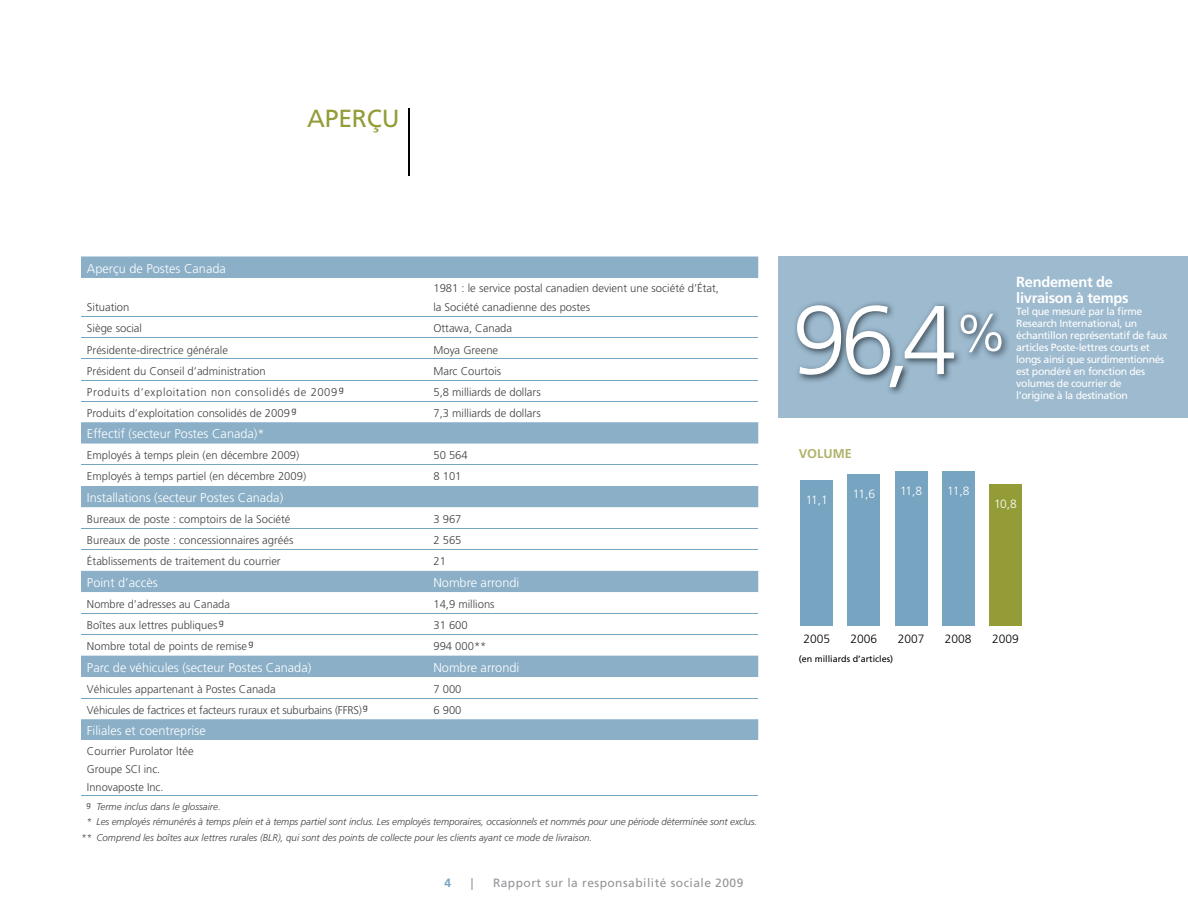
<style>
.page{position:relative;width:1188px;height:918px;background:#fff}
.page>*{position:absolute;margin:0;border:0;box-sizing:border-box;transform-origin:0 0}
.t1{font:300 97.5px "Frutiger";color:#fff}
.t2{font:24.75px "Frutiger";letter-spacing:-.01em;color:#949c37}
.t3{font:700 14.7px/15.8px "Frutiger";letter-spacing:-.02em;color:#fff}
.t4{font:300 12.75px "Frutiger";color:#fff}
.t5{font:700 12.75px "Frutiger";color:#b0b36a}
.t6{font:12px "Frutiger";letter-spacing:.04em;color:#939598}
.t7{font:300 12px "Frutiger";color:#000}
.t8{font:300 12px "Frutiger";letter-spacing:-.1em;color:#fff}
.t9{font:700 12px "Frutiger";color:#77a4c0}
.t10{font:300 11.25px/18px "Frutiger";color:#414142}
.t11{font:300 11.25px "Frutiger";letter-spacing:-.02em;color:#414142}
.t12{font:300 11.25px "Frutiger";letter-spacing:.05em;color:#414142}
.t13{font:10.5px/12px "Frutiger";letter-spacing:-.03em;color:#fff}
.t14{font:italic 300 9.75px "Frutiger";letter-spacing:-.01em;color:#414142}
.t15{font:9px "Frutiger";color:#000}
</style>
<div class="page">
<hr style="left:408px;top:108px;width:2px;height:68px;background:#000">
<div style="left:81px;top:256px;width:677px;height:484px;background:#8aafc7"></div>
<svg style="left:81px;top:278px;width:677px;height:39px"></svg>
<svg style="left:81px;top:318px;width:677px;height:401px"></svg>
<svg style="left:81px;top:339px;width:677px;height:359px"></svg>
<hr style="left:81px;top:359px;width:346px;height:1px;background:#77a4c0">
<hr style="left:427px;top:359px;width:331px;height:1px;background:#77a4c0">
<hr style="left:81px;top:380px;width:346px;height:1px;background:#77a4c0">
<hr style="left:427px;top:380px;width:331px;height:1px;background:#77a4c0">
<hr style="left:81px;top:401px;width:346px;height:1px;background:#77a4c0">
<hr style="left:427px;top:401px;width:331px;height:1px;background:#77a4c0">
<hr style="left:81px;top:465px;width:346px;height:1px;background:#77a4c0">
<hr style="left:427px;top:465px;width:331px;height:1px;background:#77a4c0">
<hr style="left:81px;top:528px;width:346px;height:1px;background:#77a4c0">
<hr style="left:427px;top:528px;width:331px;height:1px;background:#77a4c0">
<hr style="left:81px;top:549px;width:346px;height:1px;background:#77a4c0">
<hr style="left:427px;top:549px;width:331px;height:1px;background:#77a4c0">
<hr style="left:81px;top:613px;width:346px;height:1px;background:#77a4c0">
<hr style="left:427px;top:613px;width:331px;height:1px;background:#77a4c0">
<hr style="left:81px;top:634px;width:346px;height:1px;background:#77a4c0">
<hr style="left:427px;top:634px;width:331px;height:1px;background:#77a4c0">
<hr style="left:81px;top:338px;width:346px;height:1px;background:#77a4c0">
<hr style="left:427px;top:338px;width:331px;height:1px;background:#77a4c0">
<hr style="left:81px;top:796px;width:346px;height:1px;background:#77a4c0">
<hr style="left:427px;top:796px;width:331px;height:1px;background:#77a4c0">
<hr style="left:81px;top:317px;width:346px;height:1px;background:#77a4c0">
<hr style="left:427px;top:317px;width:331px;height:1px;background:#77a4c0">
<hr style="left:81px;top:698px;width:346px;height:1px;background:#77a4c0">
<hr style="left:427px;top:698px;width:331px;height:1px;background:#77a4c0">
<div style="left:801px;top:480px;width:32px;height:146px;background:#77a4c0"></div>
<div style="left:848px;top:474px;width:32px;height:152px;background:#77a4c0"></div>
<div style="left:895px;top:471px;width:32px;height:155px;background:#77a4c0"></div>
<div style="left:942px;top:471px;width:32px;height:155px;background:#77a4c0"></div>
<div style="left:989px;top:484px;width:33px;height:142px;background:#949c37"></div>
<div style="left:779px;top:256px;width:409px;height:162px;background:#9dbacf"></div>
<img style="left:795px;top:302px;width:213px;height:92px">
<h2 class="t2" style="left:307px;top:103px;width:94px">aperÇu</h2>
<p class="t4" style="left:87px;top:261px;width:140px">Aperçu de Postes Canada</p>
<p class="t10" style="left:87px;top:299px;width:44px">Situation</p>
<p class="t10" style="left:433px;top:278px;width:287px;line-height:19.5px">1981 : le service postal canadien devient une société d’État, la Société canadienne des postes</p>
<p class="t10" style="left:87px;top:320px;width:57px">Siège social</p>
<p class="t10" style="left:433px;top:320px;width:80px">Ottawa, Canada</p>
<p class="t10" style="left:87px;top:341px;width:143px">Présidente-directrice générale</p>
<p class="t10" style="left:433px;top:341px;width:66px">Moya Greene</p>
<p class="t10" style="left:87px;top:362px;width:180px">Président du Conseil d’administration</p>
<p class="t10" style="left:433px;top:362px;width:69px">Marc Courtois</p>
<p class="t12" style="left:87px;top:385px;width:258px">Produits d’exploitation non consolidés de 2009 <sup>g</sup></p>
<p class="t10" style="left:433px;top:383px;width:109px">5,8 milliards de dollars</p>
<p class="t10" style="left:87px;top:404px;width:211px">Produits d’exploitation consolidés de 2009 <sup>g</sup></p>
<p class="t10" style="left:433px;top:404px;width:109px">7,3 milliards de dollars</p>
<p class="t4" style="left:87px;top:427px;width:179px">Effectif (secteur Postes Canada)*</p>
<p class="t10" style="left:87px;top:447px;width:214px">Employés à temps plein (en décembre 2009)</p>
<p class="t10" style="left:433px;top:447px;width:36px">50 564</p>
<p class="t10" style="left:87px;top:468px;width:221px">Employés à temps partiel (en décembre 2009)</p>
<p class="t10" style="left:433px;top:468px;width:30px">8 101</p>
<p class="t4" style="left:87px;top:490px;width:198px">Installations (secteur Postes Canada)</p>
<p class="t10" style="left:87px;top:510px;width:205px">Bureaux de poste : comptoirs de la Société</p>
<p class="t10" style="left:433px;top:510px;width:30px">3 967</p>
<p class="t10" style="left:87px;top:531px;width:208px">Bureaux de poste : concessionnaires agréés</p>
<p class="t10" style="left:433px;top:531px;width:30px">2 565</p>
<p class="t10" style="left:87px;top:553px;width:195px">Établissements de traitement du courrier</p>
<p class="t10" style="left:433px;top:553px;width:14px">21</p>
<p class="t4" style="left:87px;top:575px;width:72px">Point d’accès</p>
<p class="t4" style="left:433px;top:575px;width:87px">Nombre arrondi</p>
<p class="t10" style="left:87px;top:595px;width:144px">Nombre d’adresses au Canada</p>
<p class="t10" style="left:433px;top:595px;width:63px">14,9 millions</p>
<p class="t10" style="left:87px;top:616px;width:138px">Boîtes aux lettres publiques <sup>g</sup></p>
<p class="t10" style="left:433px;top:616px;width:36px">31 600</p>
<p class="t10" style="left:87px;top:637px;width:168px">Nombre total de points de remise <sup>g</sup></p>
<p class="t10" style="left:433px;top:637px;width:55px">994 000**</p>
<p class="t4" style="left:87px;top:660px;width:226px">Parc de véhicules (secteur Postes Canada)</p>
<p class="t4" style="left:433px;top:660px;width:87px">Nombre arrondi</p>
<p class="t10" style="left:87px;top:680px;width:190px">Véhicules appartenant à Postes Canada</p>
<p class="t10" style="left:433px;top:680px;width:30px">7 000</p>
<p class="t11" style="left:87px;top:703px;width:283px">Véhicules de factrices et facteurs ruraux et suburbains (FFRS) <sup>g</sup></p>
<p class="t10" style="left:433px;top:701px;width:30px">6 900</p>
<p class="t4" style="left:87px;top:724px;width:120px">Filiales et coentreprise</p>
<p class="t10" style="left:87px;top:742px;width:108px">Courrier Purolator ltée<br>Groupe SCI inc.<br>Innovaposte Inc.</p>
<p class="t14" style="left:86px;top:801px;width:136px"><sup>g</sup> Terme inclus dans le glossaire.</p>
<p class="t14" style="left:86px;top:816px;width:672px">* Les employés rémunérés à temps plein et à temps partiel sont inclus. Les employés temporaires, occasionnels et nommés pour une période déterminée sont exclus.</p>
<p class="t14" style="left:81px;top:832px;width:513px">** Comprend les boîtes aux lettres rurales (BLR), qui sont des points de collecte pour les clients ayant ce mode de livraison.</p>
<p class="t9" style="left:445px;top:875px;width:8px">4</p>
<p class="t6" style="left:471px;top:875px;width:4px">|</p>
<p class="t6" style="left:493px;top:875px;width:252px">rapport sur la responsabilité sociale 2009</p>
<h1 class="t1" style="left:792px;top:285px;width:216px">96,4 <sup>%</sup></h1>
<h3 class="t3" style="left:1016px;top:274px;width:114px">Rendement de livraison à temps</h3>
<p class="t13" style="left:1016px;top:305px;width:152px">Tel que mesuré par la firme research international, un échantillon représentatif de faux articles poste-lettres courts et longs ainsi que surdimentionnés est pondéré en fonction des volumes de courrier de<br>l’origine à la destination</p>
<p class="t5" style="left:799px;top:447px;width:55px">vOLuME</p>
<p class="t8" style="left:806px;top:493px;width:24px">11,1</p>
<p class="t8" style="left:853px;top:487px;width:24px">11,6</p>
<p class="t8" style="left:900px;top:484px;width:24px">11,8</p>
<p class="t8" style="left:947px;top:484px;width:24px">11,8</p>
<p class="t8" style="left:994px;top:497px;width:24px">10,8</p>
<p class="t7" style="left:803px;top:632px;width:28px">2005</p>
<p class="t7" style="left:851px;top:632px;width:28px">2006</p>
<p class="t7" style="left:898px;top:632px;width:28px">2007</p>
<p class="t7" style="left:945px;top:632px;width:28px">2008</p>
<p class="t7" style="left:992px;top:632px;width:28px">2009</p>
<p class="t15" style="left:799px;top:654px;width:96px">(en milliards d’articles)</p>
</div>
